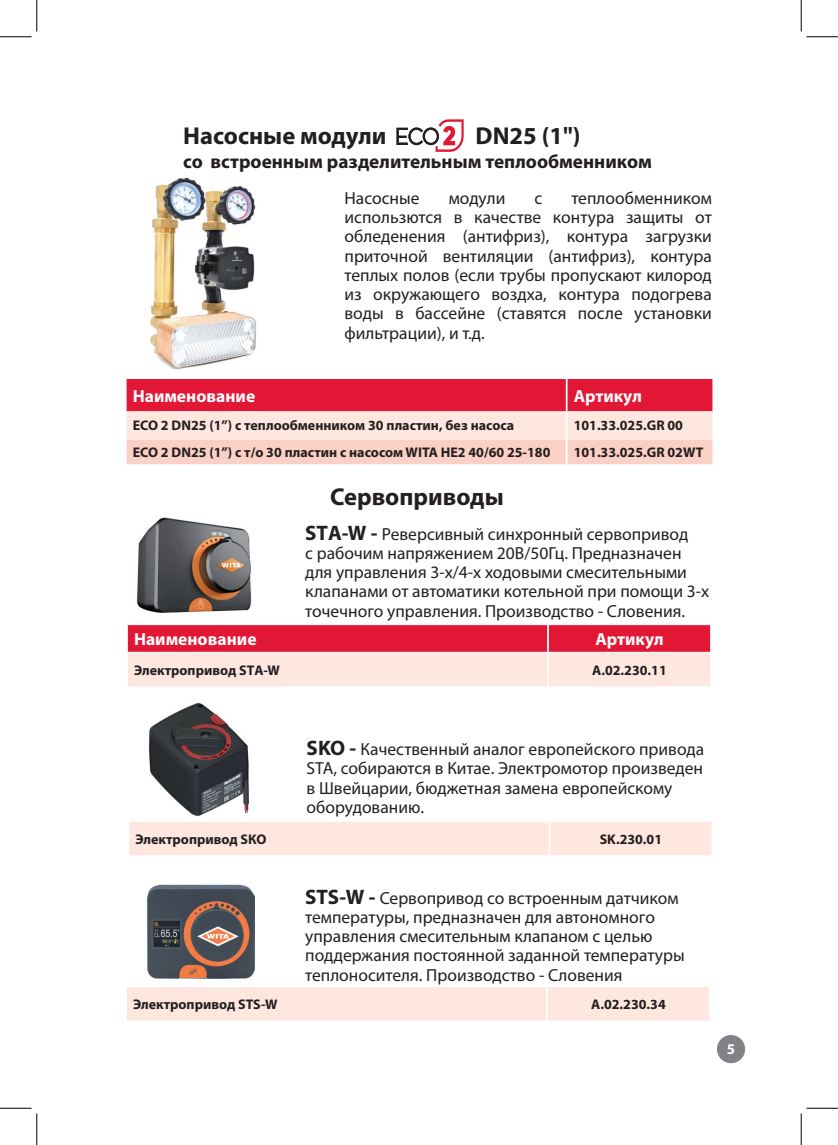
<style>
.page{position:relative;width:838px;height:1145px;background:#fff}
.page>*{position:absolute;margin:0;border:0;box-sizing:border-box;transform-origin:0 0}
.t1{font:700 24.5px "Myriad Pro";color:#231f20}
.t2{font:700 19.25px "Myriad Pro";color:#231f20}
.t3{font:17.5px/19.2px "Myriad Pro";color:#231f20}
.t4{font:700 17.5px "Myriad Pro";color:#fff}
.t5{font:700 14.88px "Myriad Pro";color:#fff}
.t6{font:700 14px "Myriad Pro";color:#231f20}
.s1{font-weight:700;font-size:21px}
</style>
<div class="page">
<div style="left:716px;top:1035px;width:29px;height:28px;background:#808285;border-radius:50%"></div>
<img style="left:150px;top:177px;width:107px;height:193px">
<svg style="left:127px;top:379px;width:585px;height:85px;background:#f29197"></svg>
<hr style="left:127px;top:411px;width:439px;height:1px;background:#fff">
<hr style="left:566px;top:411px;width:146px;height:1px;background:#fff">
<hr style="left:565px;top:379px;width:2px;height:32px;background:#fff">
<hr style="left:565px;top:412px;width:2px;height:28px;background:#fff">
<hr style="left:565px;top:440px;width:2px;height:24px;background:#fff">
<svg style="left:396px;top:119px;width:67px;height:33px"></svg>
<img style="left:136px;top:518px;width:115px;height:95px">
<img style="left:146px;top:884px;width:108px;height:95px">
<img style="left:149px;top:702px;width:100px;height:114px">
<svg style="left:127px;top:625px;width:584px;height:61px;background:#f18d96"></svg>
<hr style="left:126px;top:652px;width:2px;height:34px;background:#fff">
<hr style="left:547px;top:653px;width:2px;height:33px;background:#fff">
<hr style="left:710px;top:652px;width:1px;height:34px;background:#fff">
<div style="left:129px;top:822px;width:582px;height:33px;background:#fde7df"></div>
<hr style="left:548px;top:822px;width:2px;height:33px;background:#fff">
<div style="left:127px;top:987px;width:582px;height:34px;background:#fde7df"></div>
<hr style="left:546px;top:987px;width:2px;height:34px;background:#fff">
<hr style="left:0;top:36px;width:32px;height:1px;background:#000">
<hr style="left:806px;top:36px;width:31px;height:1px;background:#000">
<hr style="left:0;top:1108px;width:32px;height:1px;background:#000">
<hr style="left:806px;top:1108px;width:31px;height:1px;background:#000">
<hr style="left:36px;top:0;width:1px;height:31px;background:#000">
<hr style="left:36px;top:1113px;width:1px;height:32px;background:#000">
<hr style="left:800px;top:0;width:1px;height:31px;background:#000">
<hr style="left:800px;top:1113px;width:1px;height:32px;background:#000">
<h1 class="t1" style="left:183px;top:120px;width:205px">Насосные модули</h1>
<h1 class="t1" style="left:475px;top:120px;width:106px">DN25 (1")</h1>
<p class="t2" style="left:183px;top:149px;width:470px">со встроенным разделительным теплообменником</p>
<p class="t3" style="left:344px;top:188px;width:76px">Насосные</p>
<p class="t3" style="left:448px;top:188px;width:58px">модули</p>
<p class="t3" style="left:534px;top:188px;width:9px">с</p>
<p class="t3" style="left:344px;top:188px;width:369px;text-align:justify;text-indent:227px">теплообменником использются в качестве контура защиты от обледенения (антифриз), контура загрузки приточной вентиляции (антифриз), контура теплых полов (если трубы пропускают килород из окружающего воздха, контура подогрева воды в бассейне (ставятся после установки фильтрации), и т.д.</p>
<p class="t4" style="left:133px;top:384px;width:124px">Наименование</p>
<p class="t4" style="left:573px;top:384px;width:70px">Артикул</p>
<p class="t6" style="left:133px;top:416px;width:383px">ECO 2 DN25 (1”) с теплообменником 30 пластин, без насоса</p>
<p class="t6" style="left:573px;top:416px;width:111px">101.33.025.GR 00</p>
<p class="t6" style="left:133px;top:443px;width:419px">ECO 2 DN25 (1”) с т/о 30 пластин с насосом WITA HE2 40/60 25-180</p>
<p class="t6" style="left:573px;top:443px;width:131px">101.33.025.GR 02WT</p>
<h1 class="t1" style="left:330px;top:481px;width:175px">Сервоприводы</h1>
<p class="t3" style="left:305px;top:524px;width:405px"><span class="s1">STА-W -</span> Реверсивный синхронный сервопривод<br>с рабочим напряжением 20В/50Гц. Предназначен для управления 3-х/4-х ходовыми смесительными клапанами от автоматики котельной при помощи 3-х точечного управления. Производство - Словения.</p>
<p class="t4" style="left:134px;top:628px;width:124px">Наименование</p>
<p class="t4" style="left:595px;top:628px;width:70px">Артикул</p>
<p class="t6" style="left:134px;top:661px;width:147px">Электропривод STА-W</p>
<p class="t6" style="left:592px;top:661px;width:76px">А.02.230.11</p>
<p class="t3" style="left:306px;top:739px;width:399px"><span class="s1">SKO -</span> Качественный аналог европейского привода STA, собираются в Китае. Электромотор произведен в Швейцарии, бюджетная замена европейскому оборудованию.</p>
<p class="t6" style="left:135px;top:830px;width:132px">Электропривод SКО</p>
<p class="t6" style="left:599px;top:830px;width:64px">SK.230.01</p>
<p class="t3" style="left:305px;top:888px;width:381px"><span class="s1">STS-W -</span> Сервопривод со встроенным датчиком температуры, предназначен для автономного управления смесительным клапаном с целью поддержания постоянной заданной температуры теплоносителя. Производство - Словения</p>
<p class="t6" style="left:133px;top:995px;width:146px">Электропривод STS-W</p>
<p class="t6" style="left:591px;top:995px;width:76px">А.02.230.34</p>
<p class="t5" style="left:726px;top:1039px;width:10px">5</p>
</div>
